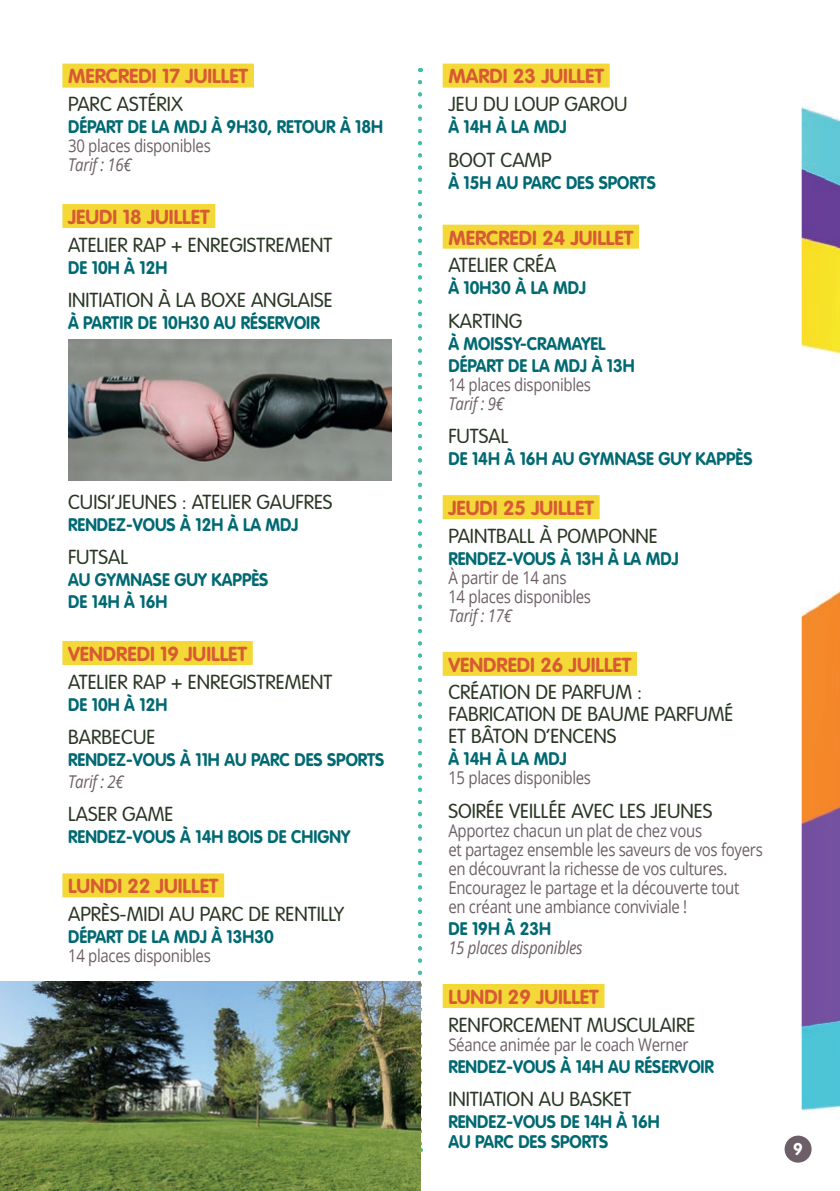
<style>
.page{position:relative;width:840px;height:1191px;background:#fff}
.page>*{position:absolute;margin:0;border:0;box-sizing:border-box;transform-origin:0 0}
.t1{font:300 20px/22px "VAG Rounded Std";color:#293724}
.t2{font:700 20px "VAG Rounded Std";color:#d75a34}
.t3{font:700 18px/22px "VAG Rounded Std";color:#006972;scale:.94 1}
.t4{font:17.6px/19px "Open Sans";letter-spacing:-.02em;color:#6c5f67;scale:.85 1}
.t5{font:italic 17.6px "Open Sans";letter-spacing:-.02em;color:#6c5f67;scale:.85 1}
.t6{font:700 16.8px "VAG Rounded Std";color:#fff}
</style>
<div class="page">
<img style="left:801px;top:107px;width:38px;height:1042px">
<div style="left:784px;top:1135px;width:27px;height:27px;background:#6c5f67;border-radius:50%"></div>
<div style="left:62px;top:64px;width:192px;height:24px;background:#f3d837"></div>
<div style="left:62px;top:204px;width:153px;height:24px;background:#f3d837"></div>
<div style="left:62px;top:641px;width:190px;height:24px;background:#f3d837"></div>
<div style="left:62px;top:873px;width:162px;height:24px;background:#f3d837"></div>
<img style="left:68px;top:340px;width:323px;height:141px">
<div style="left:442px;top:64px;width:167px;height:24px;background:#f3d837"></div>
<div style="left:442px;top:225px;width:196px;height:24px;background:#f3d837"></div>
<div style="left:442px;top:495px;width:157px;height:24px;background:#f3d837"></div>
<div style="left:442px;top:652px;width:194px;height:24px;background:#f3d837"></div>
<div style="left:442px;top:984px;width:162px;height:24px;background:#f3d837"></div>
<svg style="left:418px;top:82px;width:4px;height:1070px"></svg>
<img style="left:0;top:981px;width:420px;height:210px">
<p class="t2" style="left:68px;top:65px;width:181px">MERCREDI 17 JUILLET</p>
<p class="t1" style="left:68px;top:94px;width:116px">PARC ASTÉRIX</p>
<p class="t3" style="left:68px;top:116px;width:336px">DÉPART DE LA MDJ À 9H30, RETOUR À 18H</p>
<p class="t4" style="left:68px;top:136px;width:169px">30 places disponibles</p>
<p class="t5" style="left:68px;top:153px;width:76px">Tarif : 16€</p>
<p class="t2" style="left:68px;top:205px;width:143px">JEUDI 18 JUILLET</p>
<p class="t1" style="left:68px;top:234px;width:266px">ATELIER RAP + ENREGISTREMENT</p>
<p class="t3" style="left:68px;top:257px;width:107px">DE 10H À 12H</p>
<p class="t1" style="left:68px;top:289px;width:266px">INITIATION À LA BOXE ANGLAISE</p>
<p class="t3" style="left:68px;top:312px;width:269px">À PARTIR DE 10H30 AU RÉSERVOIR</p>
<p class="t1" style="left:68px;top:491px;width:266px">CUISI’JEUNES : ATELIER GAUFRES</p>
<p class="t3" style="left:68px;top:514px;width:246px">RENDEZ-VOUS À 12H À LA MDJ</p>
<p class="t1" style="left:68px;top:547px;width:62px">FUTSAL</p>
<p class="t3" style="left:68px;top:569px;width:214px">AU GYMNASE GUY KAPPÈS<br>DE 14H À 16H</p>
<p class="t2" style="left:68px;top:642px;width:180px">VENDREDI 19 JUILLET</p>
<p class="t1" style="left:68px;top:671px;width:266px">ATELIER RAP + ENREGISTREMENT</p>
<p class="t3" style="left:68px;top:694px;width:107px">DE 10H À 12H</p>
<p class="t1" style="left:68px;top:726px;width:89px">BARBECUE</p>
<p class="t3" style="left:68px;top:749px;width:337px">RENDEZ-VOUS À 11H AU PARC DES SPORTS</p>
<p class="t5" style="left:68px;top:769px;width:67px">Tarif : 2€</p>
<p class="t1" style="left:68px;top:804px;width:107px">LASER GAME</p>
<p class="t3" style="left:68px;top:826px;width:301px">RENDEZ-VOUS À 14H BOIS DE CHIGNY</p>
<p class="t2" style="left:68px;top:874px;width:152px">LUNDI 22 JUILLET</p>
<p class="t1" style="left:68px;top:903px;width:277px">APRÈS-MIDI AU PARC DE RENTILLY</p>
<p class="t3" style="left:68px;top:926px;width:220px">DÉPART DE LA MDJ À 13H30</p>
<p class="t4" style="left:68px;top:945px;width:169px">14 places disponibles</p>
<p class="t2" style="left:448px;top:65px;width:157px">MARDI 23 JUILLET</p>
<p class="t1" style="left:448px;top:94px;width:180px">JEU DU LOUP GAROU</p>
<p class="t3" style="left:448px;top:116px;width:127px">À 14H À LA MDJ</p>
<p class="t1" style="left:448px;top:149px;width:105px">BOOT CAMP</p>
<p class="t3" style="left:448px;top:172px;width:222px">À 15H AU PARC DES SPORTS</p>
<p class="t2" style="left:448px;top:226px;width:186px">MERCREDI 24 JUILLET</p>
<p class="t1" style="left:448px;top:255px;width:110px">ATELIER CRÉA</p>
<p class="t3" style="left:448px;top:277px;width:148px">À 10H30 À LA MDJ</p>
<p class="t1" style="left:448px;top:310px;width:75px">KARTING</p>
<p class="t3" style="left:448px;top:333px;width:200px">À MOISSY-CRAMAYEL<br>DÉPART DE LA MDJ À 13H</p>
<p class="t4" style="left:448px;top:374px;width:169px">14 places disponibles</p>
<p class="t5" style="left:448px;top:391px;width:67px">Tarif : 9€</p>
<p class="t1" style="left:448px;top:425px;width:62px">FUTSAL</p>
<p class="t3" style="left:448px;top:448px;width:325px">DE 14H À 16H AU GYMNASE GUY KAPPÈS</p>
<p class="t2" style="left:448px;top:496px;width:147px">JEUDI 25 JUILLET</p>
<p class="t1" style="left:448px;top:525px;width:211px">PAINTBALL À POMPONNE</p>
<p class="t3" style="left:448px;top:548px;width:246px">RENDEZ-VOUS À 13H À LA MDJ</p>
<p class="t4" style="left:448px;top:567px;width:169px">À partir de 14 ans<br>14 places disponibles</p>
<p class="t5" style="left:448px;top:603px;width:76px">Tarif : 17€</p>
<p class="t2" style="left:448px;top:653px;width:184px">VENDREDI 26 JUILLET</p>
<p class="t1" style="left:448px;top:682px;width:286px">CRÉATION DE PARFUM :<br>FABRICATION DE BAUME PARFUMÉ<br>ET BÂTON D’ENCENS</p>
<p class="t3" style="left:448px;top:748px;width:127px">À 14H À LA MDJ</p>
<p class="t4" style="left:448px;top:768px;width:169px">15 places disponibles</p>
<p class="t1" style="left:448px;top:800px;width:265px">SOIRÉE VEILLÉE AVEC LES JEUNES</p>
<p class="t4" style="left:448px;top:820px;width:371px">Apportez chacun un plat de chez vous<br>et partagez ensemble les saveurs de vos foyers en découvrant la richesse de vos cultures.<br>Encouragez le partage et la découverte tout<br>en créant une ambiance conviviale !</p>
<p class="t3" style="left:448px;top:918px;width:111px">DE 19H À 23H</p>
<p class="t5" style="left:448px;top:935px;width:159px">15 places disponibles</p>
<p class="t2" style="left:448px;top:985px;width:152px">LUNDI 29 JUILLET</p>
<p class="t1" style="left:448px;top:1014px;width:248px">RENFORCEMENT MUSCULAIRE</p>
<p class="t4" style="left:448px;top:1034px;width:284px">Séance animée par le coach Werner</p>
<p class="t3" style="left:448px;top:1055px;width:284px">RENDEZ-VOUS À 14H AU RÉSERVOIR</p>
<p class="t1" style="left:448px;top:1088px;width:184px">INITIATION AU BASKET</p>
<p class="t3" style="left:448px;top:1112px;width:226px;line-height:20px">RENDEZ-VOUS DE 14H À 16H<br>AU PARC DES SPORTS</p>
<p class="t6" style="left:792px;top:1139px;width:11px">9</p>
</div>
